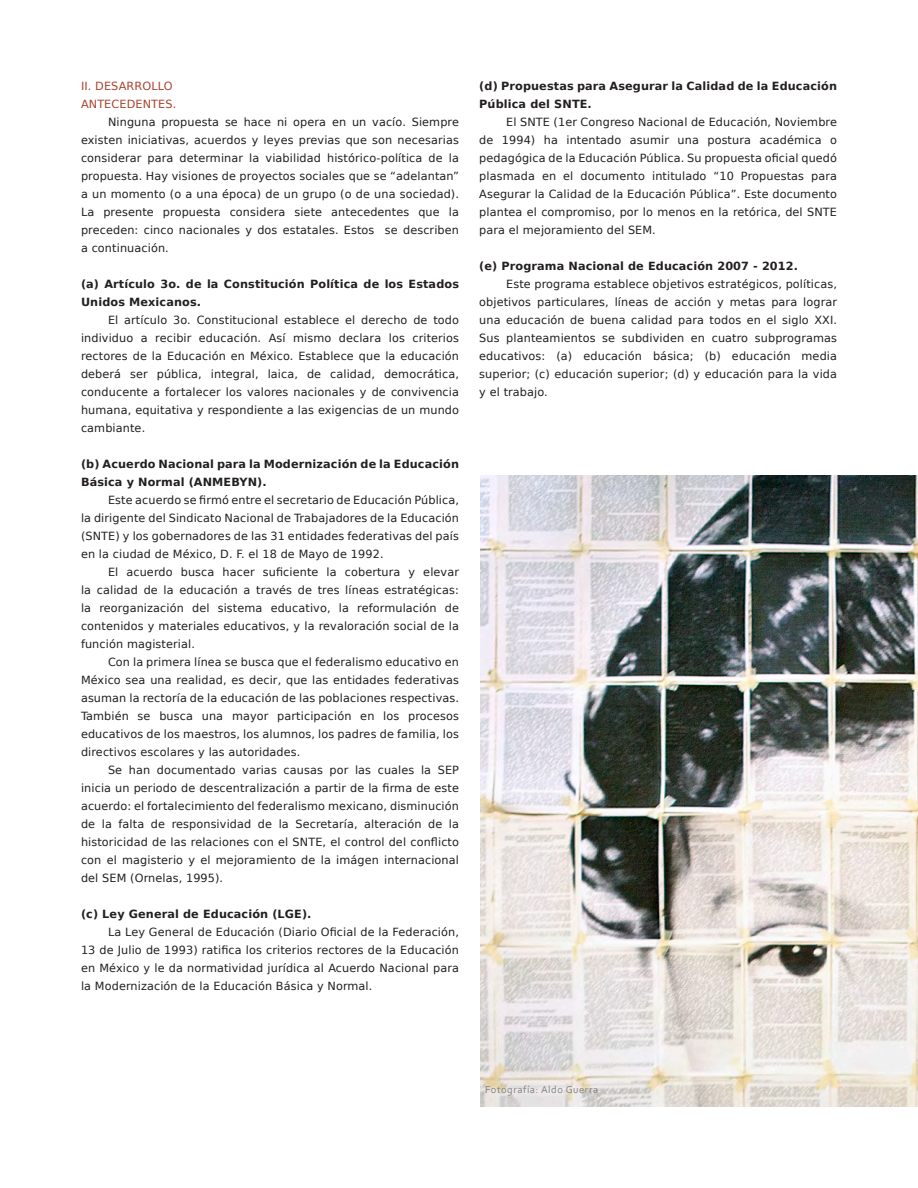
<style>
.page{position:relative;width:918px;height:1188px;background:#fff}
.page>*{position:absolute;margin:0;border:0;box-sizing:border-box;transform-origin:0 0}
.t1{font:11.25px/18px "Bitstream Vera Sans";letter-spacing:.01em;color:#231f20;text-align:justify}
.t2{font:700 11.25px/18px "Bitstream Vera Sans";letter-spacing:.01em;color:#231f20}
.t3{font:11.25px "Bitstream Vera Sans";letter-spacing:.01em;color:#a8422d}
.t4{font:10.5px "Corbel";letter-spacing:.05em;color:#808285}
</style>
<div class="page">
<img style="left:480px;top:475px;width:438px;height:632px">
<p class="t3" style="left:81px;top:80px;width:93px">II. DESARROLLO</p>
<p class="t3" style="left:81px;top:98px;width:97px">ANTECEDENTES.</p>
<p class="t1" style="left:81px;top:113px;width:380px;text-indent:27px">Ninguna propuesta se hace ni opera en un vacío. Siempre existen iniciativas, acuerdos y leyes previas que son necesarias considerar para determinar la viabilidad histórico-política de la propuesta. Hay visiones de proyectos sociales que se “adelantan” a un momento (o a una época) de un grupo (o de una sociedad).<br>La presente propuesta considera siete antecedentes que la preceden: cinco nacionales y dos estatales. Estos se describen a continuación.</p>
<p class="t2" style="left:81px;top:275px;width:380px">(a) Artículo 3o. de la Constitución Política de los Estados<br>Unidos Mexicanos.</p>
<p class="t1" style="left:81px;top:311px;width:380px;text-indent:27px">El artículo 3o. Constitucional establece el derecho de todo individuo a recibir educación. Así mismo declara los criterios rectores de la Educación en México. Establece que la educación deberá ser pública, integral, laica, de calidad, democrática, conducente a fortalecer los valores nacionales y de convivencia humana, equitativa y respondiente a las exigencias de un mundo cambiante.</p>
<p class="t2" style="left:81px;top:455px;width:380px">(b) Acuerdo Nacional para la Modernización de la Educación<br>Básica y Normal (ANMEBYN).</p>
<p class="t1" style="left:81px;top:491px;width:380px;text-indent:27px">Este acuerdo se firmó entre el secretario de Educación Pública, la dirigente del Sindicato Nacional de Trabajadores de la Educación (SNTE) y los gobernadores de las 31 entidades federativas del país en la ciudad de México, D. F. el 18 de Mayo de 1992.</p>
<p class="t1" style="left:81px;top:563px;width:380px;text-indent:27px">El acuerdo busca hacer suficiente la cobertura y elevar la calidad de la educación a través de tres líneas estratégicas: la reorganización del sistema educativo, la reformulación de contenidos y materiales educativos, y la revaloración social de la función magisterial.</p>
<p class="t1" style="left:81px;top:653px;width:380px;text-indent:27px">Con la primera línea se busca que el federalismo educativo en México sea una realidad, es decir, que las entidades federativas asuman la rectoría de la educación de las poblaciones respectivas.<br>También se busca una mayor participación en los procesos educativos de los maestros, los alumnos, los padres de familia, los directivos escolares y las autoridades.</p>
<p class="t1" style="left:81px;top:761px;width:380px;text-indent:27px">Se han documentado varias causas por las cuales la SEP inicia un periodo de descentralización a partir de la firma de este acuerdo: el fortalecimiento del federalismo mexicano, disminución de la falta de responsividad de la Secretaría, alteración de la historicidad de las relaciones con el SNTE, el control del conflicto con el magisterio y el mejoramiento de la imágen internacional del SEM (Ornelas, 1995).</p>
<p class="t2" style="left:81px;top:905px;width:232px">(c) Ley General de Educación (LGE).</p>
<p class="t1" style="left:81px;top:923px;width:380px;text-indent:27px">La Ley General de Educación (Diario Oficial de la Federación, 13 de Julio de 1993) ratifica los criterios rectores de la Educación en México y le da normatividad jurídica al Acuerdo Nacional para la Modernización de la Educación Básica y Normal.</p>
<p class="t2" style="left:479px;top:77px;width:359px">(d) Propuestas para Asegurar la Calidad de la Educación<br>Pública del SNTE.</p>
<p class="t1" style="left:479px;top:113px;width:359px;text-indent:27px">El SNTE (1er Congreso Nacional de Educación, Noviembre de 1994) ha intentado asumir una postura académica o pedagógica de la Educación Pública. Su propuesta oficial quedó plasmada en el documento intitulado “10 Propuestas para Asegurar la Calidad de la Educación Pública”. Este documento plantea el compromiso, por lo menos en la retórica, del SNTE para el mejoramiento del SEM.</p>
<p class="t2" style="left:479px;top:257px;width:320px">(e) Programa Nacional de Educación 2007 - 2012.</p>
<p class="t1" style="left:479px;top:275px;width:359px;text-indent:27px">Este programa establece objetivos estratégicos, políticas, objetivos particulares, líneas de acción y metas para lograr una educación de buena calidad para todos en el siglo XXI.<br>Sus planteamientos se subdividen en cuatro subprogramas educativos: (a) educación básica; (b) educación media superior; (c) educación superior; (d) y educación para la vida y el trabajo.</p>
<p class="t4" style="left:485px;top:1083px;width:115px">Fotografía: Aldo Guerra</p>
</div>
